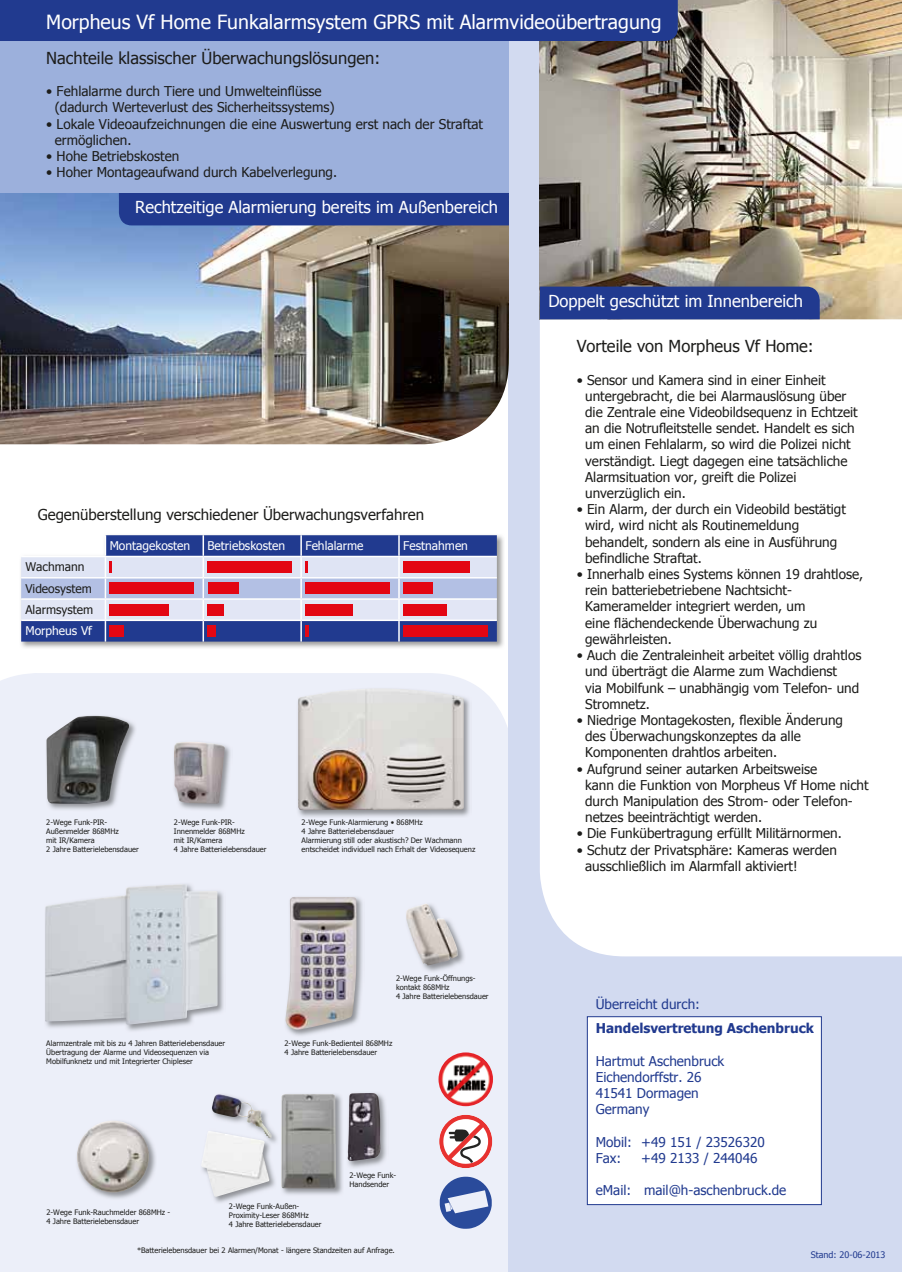
<style>
.page{position:relative;width:902px;height:1272px;background:#fff}
.page>*{position:absolute;margin:0;border:0;box-sizing:border-box;transform-origin:0 0}
.t1{font:19.5px "Tahoma";color:#fff}
.t2{font:16.5px "Tahoma";color:#fff}
.t3{font:16.5px "Tahoma";color:#1d1d1b}
.t4{font:15px "Tahoma";color:#1d1d1b}
.t5{font:13.5px/16.2px "Tahoma";color:#1d1d1b}
.t6{font:13.5px/16.2px "Tahoma";color:#213a8f}
.t7{font:700 13.5px "Tahoma";color:#213a8f}
.t8{font:12px "Tahoma";color:#fff}
.t9{font:12px/21.3px "Tahoma";color:#1d1d1b}
.t10{font:9px "Tahoma";color:#213a8f}
.t11{font:7.5px/9px "Tahoma";color:#1d1d1b}
</style>
<div class="page">
<div style="left:0;top:673px;width:508px;height:598px;background:#eceff9"></div>
<div style="left:508px;top:0;width:393px;height:1271px;background:#d2daf0"></div>
<img style="left:539px;top:0;width:362px;height:319px">
<div style="left:0;top:41px;width:509px;height:152px;background:#9cb0dc"></div>
<img style="left:21px;top:535px;width:483px;height:113px">
<svg style="left:21px;top:535px;width:476px;height:106px;background:#989bc5"></svg>
<div style="left:403px;top:561px;width:67px;height:11px;background:#e30613"></div>
<div style="left:110px;top:583px;width:84px;height:11px;background:#e30613"></div>
<div style="left:207px;top:583px;width:31px;height:11px;background:#e30613"></div>
<div style="left:305px;top:583px;width:85px;height:11px;background:#e30613"></div>
<div style="left:403px;top:583px;width:30px;height:11px;background:#e30613"></div>
<div style="left:110px;top:604px;width:59px;height:11px;background:#e30613"></div>
<div style="left:207px;top:604px;width:17px;height:11px;background:#e30613"></div>
<div style="left:305px;top:604px;width:48px;height:11px;background:#e30613"></div>
<div style="left:403px;top:604px;width:43px;height:11px;background:#e30613"></div>
<div style="left:110px;top:625px;width:14px;height:11px;background:#e30613"></div>
<div style="left:207px;top:625px;width:9px;height:11px;background:#e30613"></div>
<hr style="left:305px;top:625px;width:4px;height:11px;background:#e30613">
<div style="left:403px;top:625px;width:85px;height:11px;background:#e30613"></div>
<img style="left:45px;top:714px;width:92px;height:97px">
<img style="left:46px;top:716px;width:83px;height:87px">
<img style="left:172px;top:740px;width:60px;height:71px">
<img style="left:174px;top:741px;width:51px;height:62px">
<img style="left:296px;top:686px;width:175px;height:131px">
<img style="left:298px;top:688px;width:166px;height:122px">
<img style="left:404px;top:902px;width:61px;height:70px">
<img style="left:406px;top:903px;width:52px;height:62px">
<img style="left:284px;top:895px;width:80px;height:142px">
<img style="left:285px;top:896px;width:71px;height:133px">
<img style="left:346px;top:1091px;width:42px;height:77px">
<img style="left:347px;top:1092px;width:33px;height:68px">
<img style="left:75px;top:1118px;width:81px;height:82px">
<img style="left:77px;top:1120px;width:72px;height:72px;border-radius:36px">
<div style="left:539px;top:319px;width:362px;height:637px;background:#fff"></div>
<img style="left:200px;top:1092px;width:144px;height:112px">
<img style="left:201px;top:1093px;width:135px;height:103px">
<img style="left:438px;top:1052px;width:55px;height:54px;border-radius:27px">
<svg style="left:439px;top:1114px;width:53px;height:54px"></svg>
<svg style="left:439px;top:1176px;width:52px;height:52px;background:#8195c5"></svg>
<img style="left:44px;top:882px;width:181px;height:150px">
<img style="left:45px;top:884px;width:172px;height:140px">
<div style="left:0;top:0;width:677px;height:41px;background:#213a8f"></div>
<div style="left:539px;top:286px;width:280px;height:33px;background:#213a8f"></div>
<div style="left:586px;top:1016px;width:235px;height:188px;background:#fff;border:1px solid #213a8f"></div>
<img style="left:0;top:193px;width:509px;height:251px">
<div style="left:119px;top:193px;width:390px;height:32px;background:#213a8f"></div>
<h1 class="t1" style="left:46px;top:9px;width:616px">Morpheus Vf Home Funkalarmsystem GPRS mit Alarmvideoübertragung</h1>
<p class="t3" style="left:46px;top:47px;width:335px">Nachteile klassischer Überwachungslösungen:</p>
<p class="t5" style="left:55px;top:82px;width:281px;text-indent:-8px">• Fehlalarme durch Tiere und Umwelteinflüsse (dadurch Werteverlust des Sicherheitssystems)</p>
<p class="t5" style="left:55px;top:115px;width:430px;text-indent:-8px">• Lokale Videoaufzeichnungen die eine Auswertung erst nach der Straftat ermöglichen.</p>
<p class="t5" style="left:46px;top:147px;width:134px">• Hohe Betriebskosten</p>
<p class="t5" style="left:46px;top:163px;width:292px">• Hoher Montageaufwand durch Kabelverlegung.</p>
<p class="t2" style="left:135px;top:196px;width:364px">Rechtzeitige Alarmierung bereits im Außenbereich</p>
<p class="t4" style="left:38px;top:504px;width:388px">Gegenüberstellung verschiedener Überwachungsverfahren</p>
<p class="t9" style="left:25px;top:556px;width:69px">Wachmann<br>Videosystem<br>Alarmsystem</p>
<p class="t8" style="left:25px;top:622px;width:68px">Morpheus Vf</p>
<p class="t8" style="left:110px;top:537px;width:82px">Montagekosten</p>
<p class="t8" style="left:207px;top:537px;width:79px">Betriebskosten</p>
<p class="t8" style="left:305px;top:537px;width:60px">Fehlalarme</p>
<p class="t8" style="left:403px;top:537px;width:66px">Festnahmen</p>
<p class="t11" style="left:174px;top:817px;width:94px">2-Wege Funk-PIR-<br>Innenmelder 868MHz<br>mit IR/Kamera<br>4 Jahre Batterielebensdauer</p>
<p class="t11" style="left:46px;top:817px;width:94px">2-Wege Funk-PIR-<br>Außenmelder 868MHz<br>mit IR/Kamera<br>2 Jahre Batterielebensdauer</p>
<p class="t11" style="left:301px;top:817px;width:175px">2-Wege Funk-Alarmierung • 868MHz<br>4 Jahre Batterielebensdauer<br>Alarmierung still oder akustisch? Der Wachmann entscheidet individuell nach Erhalt der Videosequenz</p>
<p class="t11" style="left:46px;top:1038px;width:180px">Alarmzentrale mit bis zu 4 Jahren Batterielebensdauer<br>Übertragung der Alarme und Videosequenzen via<br>Mobilfunknetz und mit Integrierter Chipleser</p>
<p class="t11" style="left:396px;top:973px;width:94px">2-Wege Funk-Öffnungs&shy;kontakt 868MHz<br>4 Jahre Batterielebensdauer</p>
<p class="t11" style="left:284px;top:1038px;width:109px">2-Wege Funk-Bedienteil 868MHz<br>4 Jahre Batterielebensdauer</p>
<p class="t11" style="left:349px;top:1169px;width:48px">2-Wege Funk-<br>Handsender</p>
<p class="t11" style="left:46px;top:1207px;width:125px">2-Wege Funk-Rauchmelder 868MHz -<br>4 Jahre Batterielebensdauer</p>
<p class="t11" style="left:229px;top:1201px;width:94px">2-Wege Funk-Außen-<br>Proximity-Leser 868MHz<br>4 Jahre Batterielebensdauer</p>
<p class="t11" style="left:137px;top:1245px;width:259px">*Batterielebensdauer bei 2 Alarmen/Monat - längere Standzeiten auf Anfrage.</p>
<p class="t2" style="left:548px;top:290px;width:256px">Doppelt geschützt im Innenbereich</p>
<p class="t3" style="left:576px;top:335px;width:238px">Vorteile von Morpheus Vf Home:</p>
<p class="t5" style="left:585px;top:371px;width:274px;text-indent:-8px">• Sensor und Kamera sind in einer Einheit untergebracht, die bei Alarmauslösung über die Zentrale eine Videobildsequenz in Echtzeit an die Notrufleitstelle sendet. Handelt es sich um einen Fehlalarm, so wird die Polizei nicht verständigt. Liegt dagegen eine tatsächliche Alarmsituation vor, greift die Polizei unverzüglich ein.</p>
<p class="t5" style="left:585px;top:500px;width:262px;text-indent:-8px">• Ein Alarm, der durch ein Videobild bestätigt wird, wird nicht als Routinemeldung behandelt, sondern als eine in Ausführung befindliche Straftat.</p>
<p class="t5" style="left:585px;top:565px;width:279px;text-indent:-8px">• Innerhalb eines Systems können 19 drahtlose, rein batteriebetriebene Nachtsicht-Kameramelder integriert werden, um<br>eine flächendeckende Überwachung zu gewährleisten.</p>
<p class="t5" style="left:585px;top:646px;width:278px;text-indent:-8px">• Auch die Zentraleinheit arbeitet völlig drahtlos und überträgt die Alarme zum Wachdienst<br>via Mobilfunk – unabhängig vom Telefon- und Stromnetz.</p>
<p class="t5" style="left:585px;top:711px;width:259px;text-indent:-8px">• Niedrige Montagekosten, flexible Änderung des Überwachungskonzeptes da alle<br>Komponenten drahtlos arbeiten.</p>
<p class="t5" style="left:585px;top:760px;width:285px;text-indent:-8px">• Aufgrund seiner autarken Arbeitsweise<br>kann die Funktion von Morpheus Vf Home nicht durch Manipulation des Strom- oder Telefon&shy;netzes beeinträchtigt werden.</p>
<p class="t5" style="left:576px;top:824px;width:266px">• Die Funkübertragung erfüllt Militärnormen.</p>
<p class="t5" style="left:585px;top:841px;width:253px;text-indent:-8px">• Schutz der Privatsphäre: Kameras werden ausschließlich im Alarmfall aktiviert!</p>
<p class="t6" style="left:595px;top:994px;width:106px">Überreicht durch:</p>
<p class="t7" style="left:595px;top:1018px;width:220px">Handelsvertretung Aschenbruck</p>
<p class="t6" style="left:595px;top:1052px;width:130px">Hartmut Aschenbruck<br>Eichendorffstr. 26<br>41541 Dormagen<br>Germany</p>
<p class="t6" style="left:595px;top:1133px;width:170px">Mobil: +49 151 / 23526320<br>Fax:</p>
<p class="t6" style="left:641px;top:1149px;width:118px">+49 2133 / 244046</p>
<p class="t6" style="left:595px;top:1181px;width:192px">eMail: mail@h-aschenbruck.de</p>
<p class="t10" style="left:810px;top:1248px;width:76px">Stand: 20-06-2013</p>
</div>
